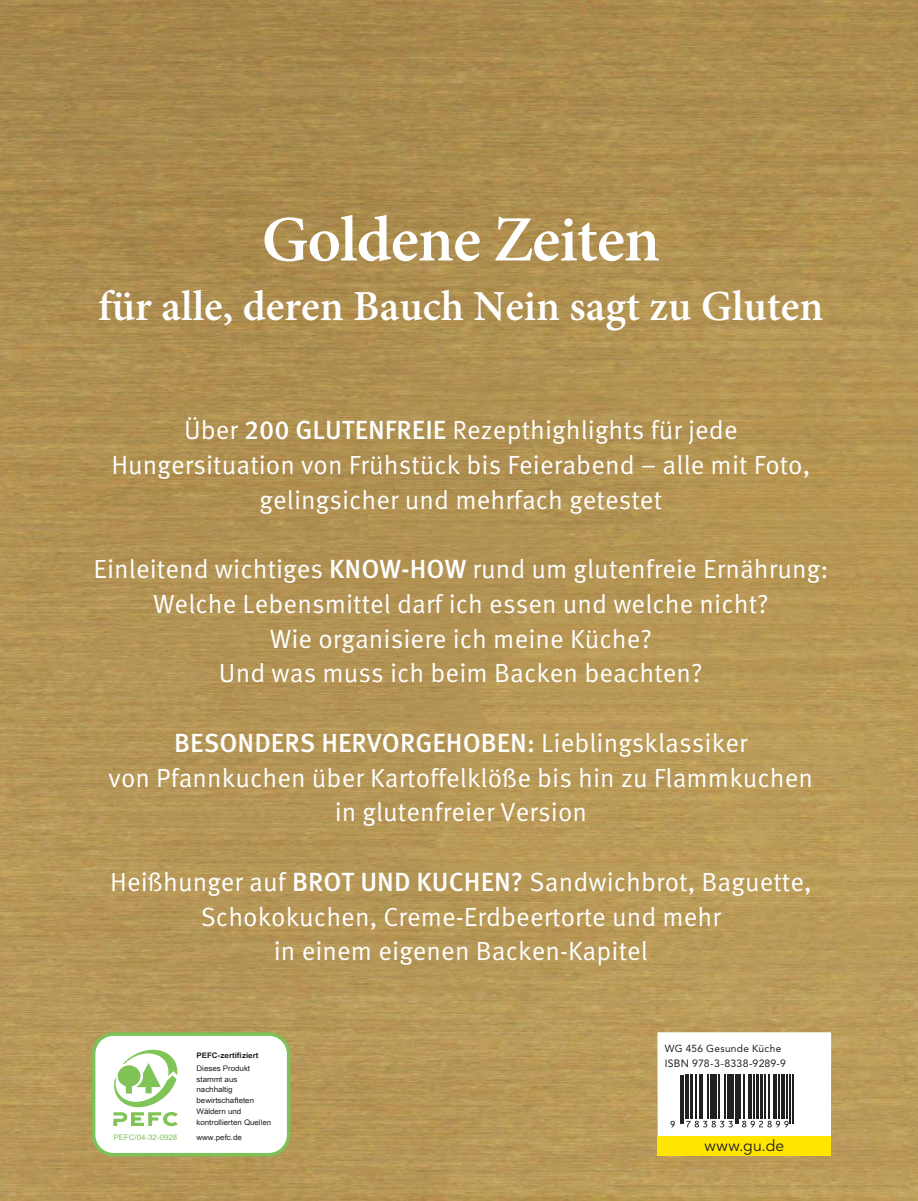
<style>
.page{position:relative;width:918px;height:1201px;background:#fff}
.page>*{position:absolute;margin:0;border:0;box-sizing:border-box;transform-origin:0 0}
.t1{font:600 64.75px "Minion Pro";letter-spacing:-.015em;color:#fff}
.t2{font:600 42.88px "Minion Pro";color:#fff}
.t3{font:26.25px/34.6px "Meta OT Norm";color:#fff;text-align:center}
.t4{font:500 26.25px "Meta OT";color:#fff}
.t5{font:15.75px "Avenir LT Std";letter-spacing:.025em;color:#221f1f}
.t6{font:10.5px "Avenir LT Std";letter-spacing:.02em;color:#221f1f}
.t7{font:10.15px "Avenir LT Std";letter-spacing:.025em;color:#221f1f}
.t8{font:7.7px/10.7px "Arial Unicode MS";letter-spacing:-.005em;color:#221f1f;scale:1.05 1}
.t9{font:7.7px "OCRB Std";color:#221f1f}
.t10{font:700 7.7px "Arial Unicode MS";letter-spacing:-.005em;color:#221f1f;scale:1.05 1}
.t11{font:7.7px "Arial Unicode MS";letter-spacing:-.005em;color:#80c458;scale:1.05 1}
.s1{font-family:"Meta OT";font-weight:500}
.s2{font-family:"Meta OT Norm";font-weight:400}
</style>
<div class="page">
<img style="left:0;top:0;width:918px;height:1200px">
<div style="left:94px;top:1034px;width:195px;height:120px;background:#fff;border-radius:20px"></div>
<div style="left:92px;top:1032px;width:198px;height:124px;border:4px solid #7cc258;border-radius:20px"></div>
<svg style="left:113px;top:1049px;width:65px;height:78px"></svg>
<div style="left:657px;top:1032px;width:174px;height:124px;background:#fff"></div>
<div style="left:657px;top:1136px;width:174px;height:20px;background:#ffe600"></div>
<hr style="left:680px;top:1074px;width:1px;height:49px;background:#221f1f">
<hr style="left:683px;top:1074px;width:1px;height:49px;background:#221f1f">
<hr style="left:685px;top:1074px;width:4px;height:45px;background:#221f1f">
<hr style="left:690px;top:1074px;width:2px;height:45px;background:#221f1f">
<hr style="left:696px;top:1074px;width:1px;height:45px;background:#221f1f">
<hr style="left:699px;top:1074px;width:1px;height:45px;background:#221f1f">
<hr style="left:702px;top:1074px;width:1px;height:45px;background:#221f1f">
<hr style="left:708px;top:1074px;width:1px;height:45px;background:#221f1f">
<hr style="left:710px;top:1074px;width:2px;height:45px;background:#221f1f">
<hr style="left:713px;top:1074px;width:4px;height:45px;background:#221f1f">
<hr style="left:718px;top:1074px;width:1px;height:45px;background:#221f1f">
<hr style="left:724px;top:1074px;width:1px;height:45px;background:#221f1f">
<hr style="left:727px;top:1074px;width:4px;height:45px;background:#221f1f">
<hr style="left:733px;top:1074px;width:1px;height:45px;background:#221f1f">
<svg style="left:670px;top:1120px;width:5px;height:7px"></svg>
<svg style="left:686px;top:1120px;width:47px;height:7px"></svg>
<hr style="left:735px;top:1074px;width:1px;height:49px;background:#221f1f">
<hr style="left:737px;top:1074px;width:1px;height:49px;background:#221f1f">
<hr style="left:740px;top:1074px;width:1px;height:45px;background:#221f1f">
<hr style="left:743px;top:1074px;width:1px;height:45px;background:#221f1f">
<hr style="left:748px;top:1074px;width:4px;height:45px;background:#221f1f">
<hr style="left:753px;top:1074px;width:1px;height:45px;background:#221f1f">
<hr style="left:756px;top:1074px;width:3px;height:45px;background:#221f1f">
<hr style="left:760px;top:1074px;width:2px;height:45px;background:#221f1f">
<hr style="left:765px;top:1074px;width:1px;height:45px;background:#221f1f">
<hr style="left:768px;top:1074px;width:1px;height:45px;background:#221f1f">
<hr style="left:773px;top:1074px;width:3px;height:45px;background:#221f1f">
<hr style="left:778px;top:1074px;width:1px;height:45px;background:#221f1f">
<hr style="left:781px;top:1074px;width:4px;height:45px;background:#221f1f">
<hr style="left:786px;top:1074px;width:1px;height:45px;background:#221f1f">
<svg style="left:742px;top:1120px;width:46px;height:7px"></svg>
<hr style="left:790px;top:1074px;width:1px;height:49px;background:#221f1f">
<hr style="left:792px;top:1074px;width:1px;height:49px;background:#221f1f">
<h1 class="t1" style="left:262px;top:215px;width:400px">Goldene Zeiten</h1>
<h2 class="t2" style="left:98px;top:290px;width:727px">für alle, deren Bauch Nein sagt zu Gluten</h2>
<p class="t3" style="left:111px;top:413px;width:700px">Über <span class="s1">200 GLUTENFREIE</span> Rezepthighlights für jede<br>Hungersituation von Frühstück bis Feierabend – alle mit Foto, gelingsicher und mehrfach getestet</p>
<p class="t3" style="left:93px;top:552px;width:736px">Einleitend wichtiges <span class="s1">KNOW-HOW</span> rund um glutenfreie Ernährung:<br>Welche Lebensmittel darf ich essen und welche nicht?<br>Wie organisiere ich meine Küche?<br>Und was muss ich beim Backen beachten?</p>
<p class="t4" style="left:174px;top:727px;width:575px">BESONDERS HERVORGEHOBEN: <span class="s2">Lieblingsklassiker</span></p>
<p class="t3" style="left:109px;top:761px;width:706px">von Pfannkuchen über Kartoffelklöße bis hin zu Flammkuchen in glutenfreier Version</p>
<p class="t3" style="left:110px;top:865px;width:703px">Heißhunger auf <span class="s1">BROT UND KUCHEN?</span> Sandwichbrot, Baguette,<br>Schokokuchen, Creme-Erdbeertorte und mehr<br>in einem eigenen Backen-Kapitel</p>
<p class="t11" style="left:114px;top:1131px;width:62px">PEFC/04-32-0928</p>
<p class="t10" style="left:196px;top:1049px;width:60px">PEFC-zertifiziert</p>
<p class="t8" style="left:196px;top:1062px;width:73px">Dieses Produkt stammt aus nachhaltig bewirtschafteten<br>Wäldern und kontrollierten Quellen</p>
<p class="t8" style="left:196px;top:1131px;width:45px">www.pefc.de</p>
<p class="t7" style="left:665px;top:1044px;width:118px">WG 456 Gesunde Küche</p>
<p class="t9" style="left:668px;top:1057px;width:124px">ISBN 978-3-8338-9289-9</p>
<p class="t6" style="left:665px;top:1058px;width:123px">ISBN 978-3-8338-9289-9</p>
<p class="t5" style="left:704px;top:1138px;width:81px">www.gu.de</p>
</div>
